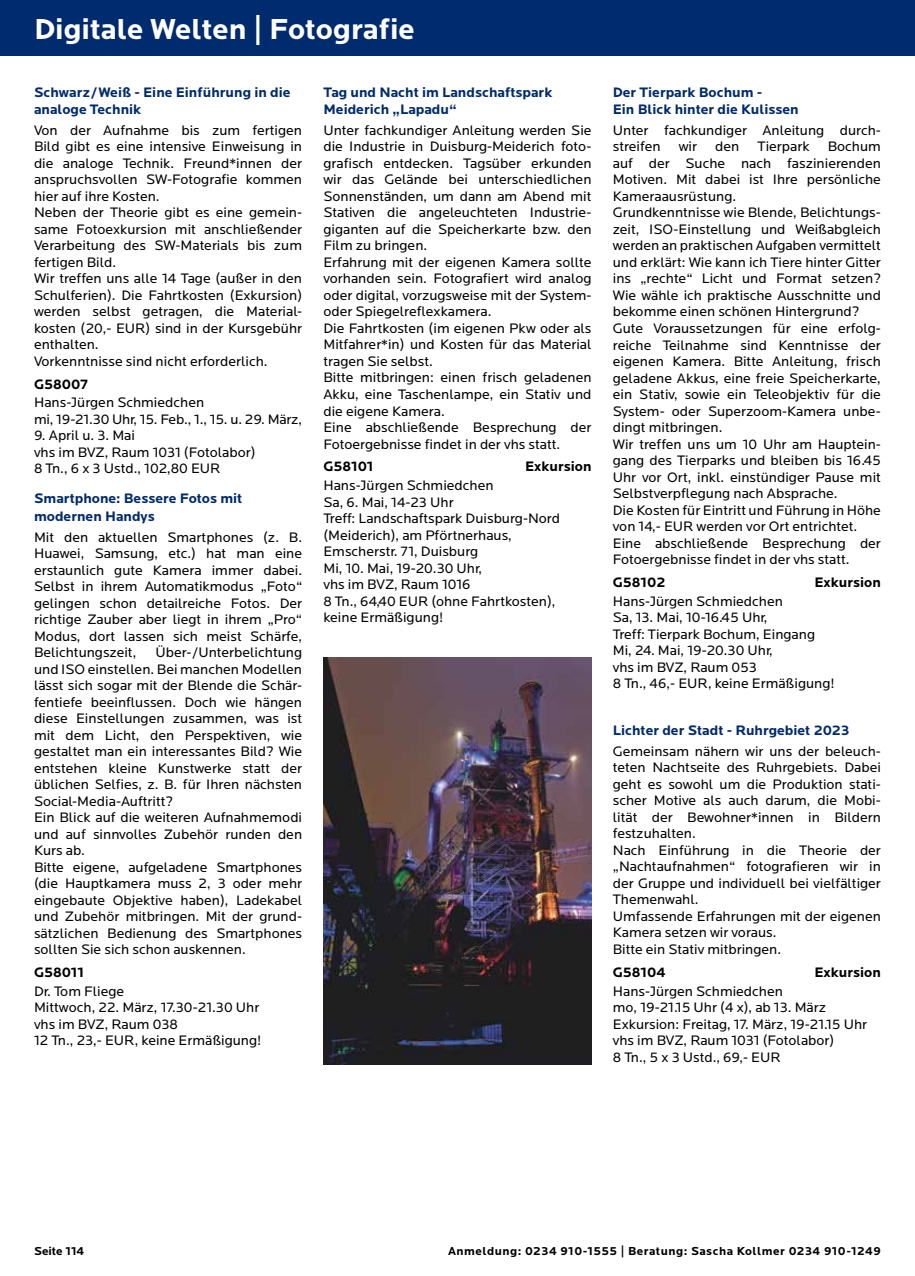
<style>
.page{position:relative;width:915px;height:1276px;background:#fff}
.page>*{position:absolute;margin:0;border:0;box-sizing:border-box;transform-origin:0 0}
.t1{font:700 30px "Locator";color:#fff}
.t2{font:14.25px/16.5px "Locator";color:#000}
.t3{font:700 14.25px/17.2px "Locator";color:#002b6e}
.t4{font:700 14.25px "Locator";color:#000}
.t5{font:700 12px "Locator";letter-spacing:.04em;color:#000}
.t6{font:700 12px "Locator";color:#000}
</style>
<div class="page">
<div style="left:0;top:0;width:914px;height:55px;background:#002b6e"></div>
<img style="left:323px;top:657px;width:268px;height:407px">
<h1 class="t1" style="left:34px;top:12px;width:382px">Digitale Welten | Fotografie</h1>
<p class="t3" style="left:34px;top:84px;width:258px">Schwarz/Weiß - Eine Einführung in die analoge Technik</p>
<p class="t2" style="left:34px;top:122px;width:269px">Von der Aufnahme bis zum fertigen Bild gibt es eine intensive Einweisung in die analoge Technik. Freund*innen der anspruchsvollen SW-Fotografie kommen hier auf ihre Kosten.<br>Neben der Theorie gibt es eine gemein&shy;same Fotoexkursion mit anschließender Verarbeitung des SW-Materials bis zum fertigen Bild.<br>Wir treffen uns alle 14 Tage (außer in den Schulferien). Die Fahrtkosten (Exkursion) werden selbst getragen, die Material&shy;kosten (20,- EUR) sind in der Kursgebühr enthalten.<br>Vorkenntnisse sind nicht erforderlich.</p>
<p class="t4" style="left:34px;top:376px;width:55px">G58007</p>
<p class="t2" style="left:34px;top:395px;width:269px">Hans-Jürgen Schmiedchen<br>mi, 19-21.30 Uhr, 15. Feb., 1., 15. u. 29. März,</p>
<p class="t2" style="left:34px;top:428px;width:223px">9. April u. 3. Mai<br>vhs im BVZ, Raum 1031 (Fotolabor)<br>8 Tn., 6 x 3 Ustd., 102,80 EUR</p>
<p class="t3" style="left:34px;top:490px;width:210px">Smartphone: Bessere Fotos mit modernen Handys</p>
<p class="t2" style="left:34px;top:529px;width:269px;text-align:justify">Mit den aktuellen Smartphones (z. B.<br>Huawei, Samsung, etc.) hat man eine erstaunlich gute Kamera immer dabei.<br>Selbst in ihrem Automatikmodus „Foto“ gelingen schon detailreiche Fotos. Der richtige Zauber aber liegt in ihrem „Pro“ Modus, dort lassen sich meist Schärfe, Belichtungszeit,</p>
<p class="t2" style="left:34px;top:644px;width:269px;text-indent:121px">Über-/Unterbelichtung und ISO einstellen. Bei manchen Modellen lässt sich sogar mit der Blende die Schär&shy;fentiefe beeinflussen. Doch wie hängen diese Einstellungen zusammen, was ist mit dem Licht, den Perspektiven, wie gestaltet man ein interessantes Bild? Wie entstehen kleine Kunstwerke statt der üblichen Selfies, z. B. für Ihren nächsten Social-Media-Auftritt?<br>Ein Blick auf die weiteren Aufnahmemodi und auf sinnvolles Zubehör runden den Kurs ab.<br>Bitte eigene, aufgeladene Smartphones (die Hauptkamera muss 2, 3 oder mehr eingebaute Objektive haben), Ladekabel und Zubehör mitbringen. Mit der grund&shy;sätzlichen Bedienung des Smartphones sollten Sie sich schon auskennen.</p>
<p class="t4" style="left:34px;top:964px;width:52px">G58011</p>
<p class="t2" style="left:34px;top:983px;width:229px">Dr. Tom Fliege<br>Mittwoch, 22. März, 17.30-21.30 Uhr vhs im BVZ, Raum 038<br>12 Tn., 23,- EUR, keine Ermäßigung!</p>
<p class="t3" style="left:323px;top:84px;width:230px">Tag und Nacht im Landschaftspark<br>Meiderich „Lapadu“</p>
<p class="t2" style="left:323px;top:122px;width:269px">Unter fachkundiger Anleitung werden Sie die Industrie in Duisburg-Meiderich foto&shy;grafisch entdecken. Tagsüber erkunden wir das Gelände bei unterschiedlichen Sonnenständen, um dann am Abend mit Stativen die angeleuchteten Industrie&shy;giganten auf die Speicherkarte bzw. den Film zu bringen.<br>Erfahrung mit der eigenen Kamera sollte vorhanden sein. Fotografiert wird analog oder digital, vorzugsweise mit der System&shy;oder Spiegelreflexkamera.<br>Die Fahrtkosten (im eigenen Pkw oder als Mitfahrer*in) und Kosten für das Material tragen Sie selbst.<br>Bitte mitbringen: einen frisch geladenen Akku, eine Taschenlampe, ein Stativ und die eigene Kamera.<br>Eine abschließende Besprechung der Fotoergebnisse findet in der vhs statt.</p>
<p class="t4" style="left:323px;top:458px;width:52px">G58101</p>
<p class="t4" style="left:525px;top:458px;width:68px">Exkursion</p>
<p class="t2" style="left:323px;top:477px;width:238px">Hans-Jürgen Schmiedchen<br>Sa, 6. Mai, 14-23 Uhr<br>Treff: Landschaftspark Duisburg-Nord (Meiderich), am Pförtnerhaus,<br>Emscherstr. 71, Duisburg<br>Mi, 10. Mai, 19-20.30 Uhr,<br>vhs im BVZ, Raum 1016<br>8 Tn., 64,40 EUR (ohne Fahrtkosten), keine Ermäßigung!</p>
<p class="t3" style="left:612px;top:84px;width:187px">Der Tierpark Bochum -<br>Ein Blick hinter die Kulissen</p>
<p class="t2" style="left:612px;top:122px;width:269px">Unter fachkundiger Anleitung durch&shy;streifen</p>
<p class="t2" style="left:678px;top:139px;width:20px">wir</p>
<p class="t2" style="left:715px;top:139px;width:26px">den</p>
<p class="t2" style="left:757px;top:139px;width:53px">Tierpark</p>
<p class="t2" style="left:612px;top:139px;width:269px;text-indent:215px">Bochum auf der Suche nach faszinierenden Motiven. Mit dabei ist Ihre persönliche Kameraausrüstung.<br>Grundkenntnisse wie Blende, Belichtungs&shy;zeit, ISO-Einstellung und Weißabgleich werden an praktischen Aufgaben vermittelt und erklärt: Wie kann ich Tiere hinter Gitter ins „rechte“ Licht und Format setzen?<br>Wie wähle ich praktische Ausschnitte und bekomme einen schönen Hintergrund?<br>Gute Voraussetzungen für eine erfolg&shy;reiche Teilnahme sind Kenntnisse der eigenen Kamera. Bitte Anleitung, frisch geladene Akkus, eine freie Speicherkarte, ein Stativ, sowie ein Teleobjektiv für die System- oder Superzoom-Kamera unbe&shy;dingt mitbringen.<br>Wir treffen uns um 10 Uhr am Hauptein&shy;gang des Tierparks und bleiben bis 16.45<br>Uhr vor Ort, inkl. einstündiger Pause mit Selbstverpflegung nach Absprache.<br>Die Kosten für Eintritt und Führung in Höhe von 14,- EUR werden vor Ort entrichtet.<br>Eine abschließende Besprechung der Fotoergebnisse findet in der vhs statt.</p>
<p class="t4" style="left:612px;top:574px;width:54px">G58102</p>
<p class="t4" style="left:814px;top:574px;width:68px">Exkursion</p>
<p class="t2" style="left:612px;top:593px;width:223px">Hans-Jürgen Schmiedchen<br>Sa, 13. Mai, 10-16.45 Uhr,<br>Treff: Tierpark Bochum, Eingang<br>Mi, 24. Mai, 19-20.30 Uhr,<br>vhs im BVZ, Raum 053<br>8 Tn., 46,- EUR, keine Ermäßigung!</p>
<p class="t3" style="left:612px;top:722px;width:238px">Lichter der Stadt - Ruhrgebiet 2023</p>
<p class="t2" style="left:612px;top:743px;width:269px">Gemeinsam nähern wir uns der beleuch&shy;teten Nachtseite des Ruhrgebiets. Dabei geht es sowohl um die Produktion stati&shy;scher Motive als auch darum, die Mobi&shy;lität der Bewohner*innen in Bildern festzuhalten.<br>Nach Einführung in die Theorie der „Nachtaufnahmen“ fotografieren wir in der Gruppe und individuell bei vielfältiger Themenwahl.<br>Umfassende Erfahrungen mit der eigenen Kamera setzen wir voraus.<br>Bitte ein Stativ mitbringen.</p>
<p class="t4" style="left:612px;top:964px;width:54px">G58104</p>
<p class="t4" style="left:814px;top:964px;width:68px">Exkursion</p>
<p class="t2" style="left:612px;top:983px;width:256px">Hans-Jürgen Schmiedchen<br>mo, 19-21.15 Uhr (4 x), ab 13. März<br>Exkursion: Freitag, 17. März, 19-21.15 Uhr vhs im BVZ, Raum 1031 (Fotolabor)<br>8 Tn., 5 x 3 Ustd., 69,- EUR</p>
<p class="t6" style="left:34px;top:1244px;width:52px">Seite 114</p>
<p class="t5" style="left:448px;top:1244px;width:434px">Anmeldung: 0234 910-1555 | Beratung: Sascha Kollmer 0234 910-1249</p>
</div>
